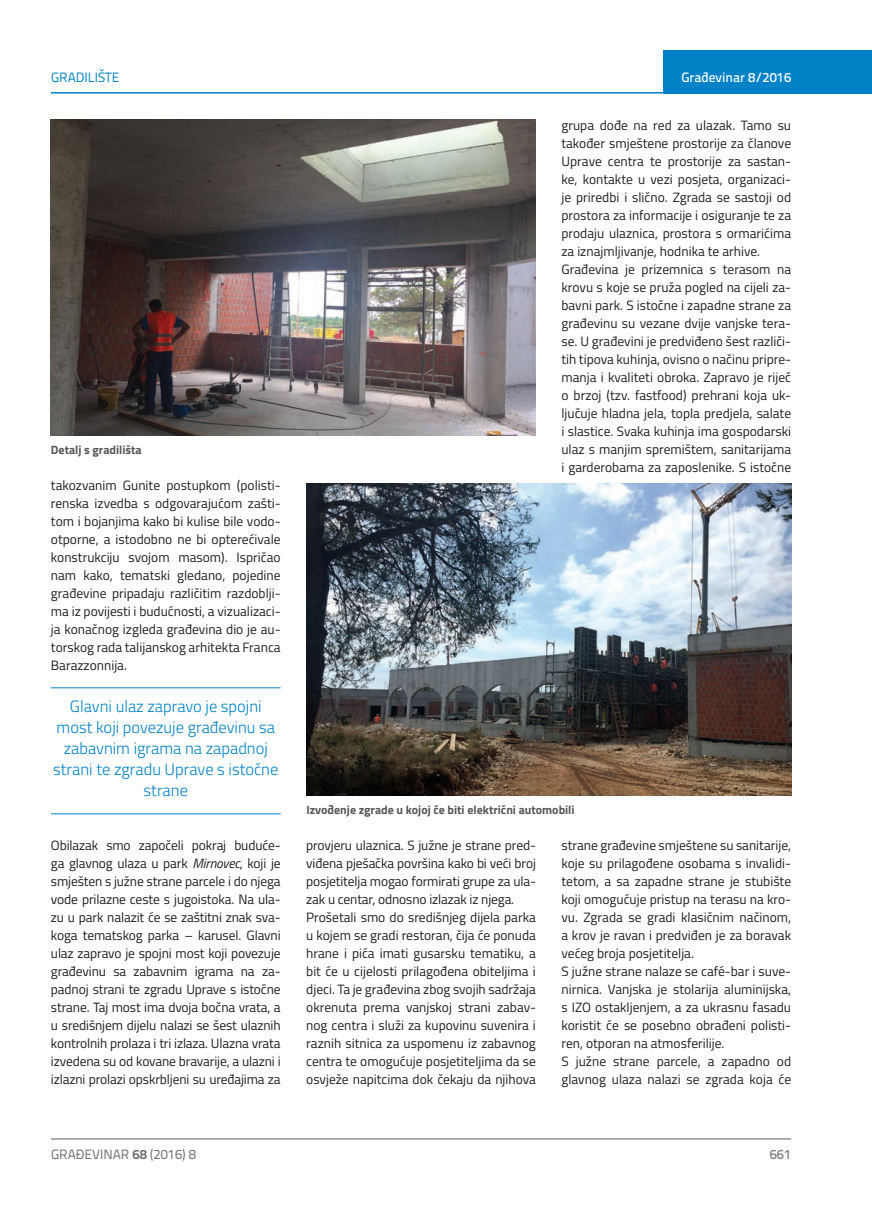
<style>
.page{position:relative;width:872px;height:1212px;background:#fff}
.page>*{position:absolute;margin:0;border:0;box-sizing:border-box;transform-origin:0 0}
.t1{font:300 16.5px/21px "Titillium";color:#0082c8;text-align:center}
.t2{font:13.5px/18px "Titillium";color:#231f20}
.t3{font:13.5px "Titillium Text 22 L";color:#6c6d70}
.t4{font:500 13.5px "Titillium Text 22 L";color:#fff}
.t5{font:13.5px "Titillium Text 22 L";color:#0082c8}
.t6{font:500 13.5px "Titillium Text 22 L";color:#787a7d}
.t7{font:700 12px "Titillium";color:#57585a}
.s1{font-style:italic}
.s2{font-weight:700}
</style>
<div class="page">
<hr style="left:51px;top:1139px;width:740px;height:1px;background:#57585a">
<div style="left:663px;top:50px;width:209px;height:44px;background:#0082c8"></div>
<hr style="left:51px;top:92px;width:821px;height:2px;background:#0082c8">
<hr style="left:51px;top:687px;width:230px;height:1px;background:#0082c8">
<hr style="left:51px;top:813px;width:230px;height:1px;background:#0082c8">
<img style="left:51px;top:120px;width:485px;height:316px">
<img style="left:306px;top:483px;width:485px;height:312px">
<p class="t5" style="left:51px;top:68px;width:70px">GRADILIŠTE</p>
<p class="t4" style="left:681px;top:67px;width:111px">Građevinar 8/2016</p>
<p class="t7" style="left:51px;top:440px;width:92px">Detalj s gradilišta</p>
<p class="t2" style="left:51px;top:475px;width:231px;text-align:justify">takozvanim Gunite postupkom (polisti&shy;renska izvedba s odgovarajućom zašti&shy;tom i bojanjima kako bi kulise bile vodo&shy;otporne, a istodobno ne bi opterećivale konstrukciju svojom masom). Ispričao nam kako, tematski gledano, pojedine građevine pripadaju različitim razdoblji&shy;ma iz povijesti i budućnosti, a vizualizaci&shy;ja konačnog izgleda građevina dio je au&shy;torskog rada talijanskog arhitekta Franca Barazzonnija.</p>
<p class="t1" style="left:53px;top:695px;width:227px">Glavni ulaz zapravo je spojni most koji povezuje građevinu sa zabavnim igrama na zapadnoj strani te zgradu Uprave s istočne strane</p>
<p class="t2" style="left:561px;top:115px;width:231px">grupa dođe na red za ulazak. Tamo su također smještene prostorije za članove Uprave centra te prostorije za sastan&shy;ke, kontakte u vezi posjeta, organizaci&shy;je priredbi i slično. Zgrada se sastoji od prostora za informacije i osiguranje te za prodaju ulaznica, prostora s ormarićima za iznajmljivanje, hodnika te arhive.<br>Građevina je prizemnica s terasom na krovu s koje se pruža pogled na cijeli za&shy;bavni park. S istočne i zapadne strane za građevinu su vezane dvije vanjske tera&shy;se. U građevini je predviđeno šest različi&shy;tih tipova kuhinja, ovisno o načinu pripre&shy;manja i kvaliteti obroka. Zapravo je riječ o brzoj (tzv. fastfood) prehrani koja uk&shy;ljučuje hladna jela, topla predjela, salate i slastice. Svaka kuhinja ima gospodarski ulaz s manjim spremištem, sanitarijama i garderobama za zaposlenike. S istočne</p>
<p class="t7" style="left:306px;top:801px;width:270px">Izvođenje zgrade u kojoj će biti električni automobili</p>
<p class="t2" style="left:51px;top:836px;width:231px;text-align:justify">Obilazak smo započeli pokraj buduće&shy;ga glavnog ulaza u park <span class="s1">Mirnovec</span>, koji je smješten s južne strane parcele i do njega vode prilazne ceste s jugoistoka. Na ula&shy;zu u park nalazit će se zaštitni znak sva&shy;koga tematskog parka – karusel. Glavni ulaz zapravo je spojni most koji povezuje građevinu sa zabavnim igrama na za&shy;padnoj strani te zgradu Uprave s istočne strane. Taj most ima dvoja bočna vrata, a u središnjem dijelu nalazi se šest ulaznih kontrolnih prolaza i tri izlaza. Ulazna vrata izvedena su od kovane bravarije, a ulazni i izlazni prolazi opskrbljeni su uređajima za</p>
<p class="t2" style="left:306px;top:836px;width:231px">provjeru ulaznica. S južne je strane pred&shy;viđena pješačka površina kako bi veći broj posjetitelja mogao formirati grupe za ula&shy;zak u centar, odnosno izlazak iz njega.<br>Prošetali smo do središnjeg dijela parka u kojem se gradi restoran, čija će ponuda hrane i pića imati gusarsku tematiku, a bit će u cijelosti prilagođena obiteljima i djeci. Ta je građevina zbog svojih sadržaja okrenuta prema vanjskoj strani zabav&shy;nog centra i služi za kupovinu suvenira i raznih sitnica za uspomenu iz zabavnog centra te omogućuje posjetiteljima da se osvježe napitcima dok čekaju da njihova</p>
<p class="t2" style="left:561px;top:836px;width:231px">strane građevine smještene su sanitarije, koje su prilagođene osobama s invalidi&shy;tetom, a sa zapadne strane je stubište koji omogućuje pristup na terasu na kro&shy;vu. Zgrada se gradi klasičnim načinom, a krov je ravan i predviđen je za boravak većeg broja posjetitelja.<br>S južne strane nalaze se café-bar i suve&shy;nirnica. Vanjska je stolarija aluminijska, s IZO ostakljenjem, a za ukrasnu fasadu koristit će se posebno obrađeni polisti&shy;ren, otporan na atmosferilije.<br>S južne strane parcele, a zapadno od glavnog ulaza nalazi se zgrada koja će</p>
<p class="t3" style="left:51px;top:1144px;width:146px">GRAĐEVINAR <span class="s2">68</span> (2016) 8</p>
<p class="t6" style="left:769px;top:1144px;width:23px">661</p>
</div>
